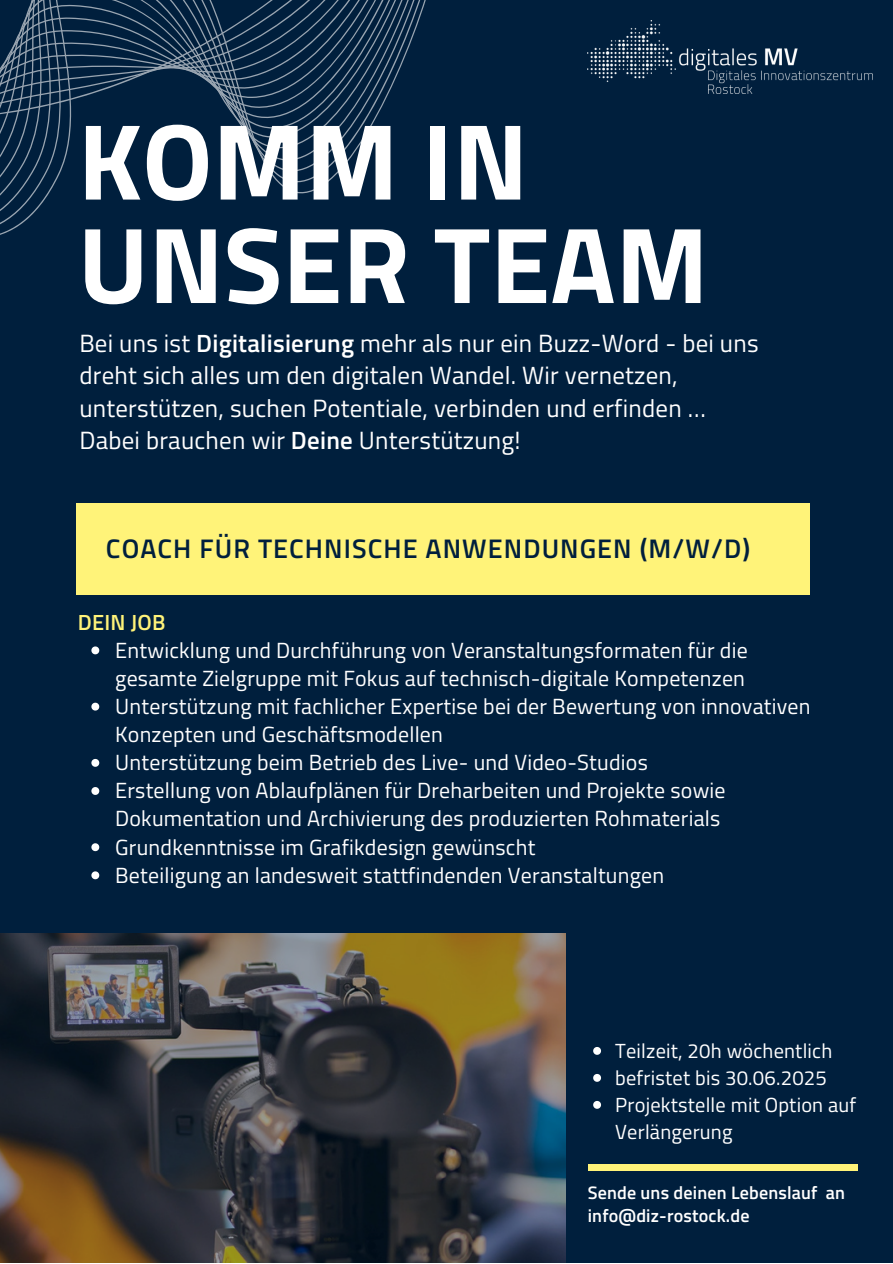
<style>
.page{position:relative;width:893px;height:1264px;background:#fff}
.page>*{position:absolute;margin:0;border:0;box-sizing:border-box;transform-origin:0 0}
.t1{font:700 108.15px/103.4px "Titillium Web";color:#fff}
.t2{font:600 26.85px "Titillium Web";letter-spacing:.04em;color:#001f3d}
.t3{font:24.9px/32.5px "Titillium Web";letter-spacing:.01em;color:#fff}
.t4{font:21.9px/28px "Titillium Web";letter-spacing:.01em;color:#fff}
.t5{font:600 21.9px "Titillium Web";letter-spacing:.01em;color:#fff379}
.t6{font:20.4px/27px "Titillium Web";letter-spacing:.01em;color:#fff}
.t7{font:600 18.15px/23.5px "Titillium Web";letter-spacing:.01em;color:#fff}
.s1{font-weight:600}
</style>
<div class="page">
<div style="left:0;top:0;width:892px;height:1262px;background:#001f3d"></div>
<img style="left:0;top:933px;width:566px;height:329px">
<div style="left:76px;top:504px;width:733px;height:91px;background:#fff379"></div>
<div style="left:587px;top:1164px;width:270px;height:6px;background:#fff379"></div>
<svg style="left:0;top:0;width:426px;height:235px"></svg>
<img style="left:587px;top:20px;width:285px;height:73px">
<svg style="left:593px;top:1047px;width:8px;height:7px"></svg>
<svg style="left:593px;top:1074px;width:8px;height:7px"></svg>
<svg style="left:593px;top:1100px;width:8px;height:8px"></svg>
<svg style="left:91px;top:646px;width:8px;height:8px"></svg>
<svg style="left:91px;top:702px;width:8px;height:8px"></svg>
<svg style="left:91px;top:759px;width:8px;height:7px"></svg>
<svg style="left:91px;top:787px;width:8px;height:8px"></svg>
<svg style="left:91px;top:843px;width:8px;height:8px"></svg>
<svg style="left:91px;top:871px;width:8px;height:8px"></svg>
<h1 class="t1" style="left:78px;top:108px;width:632px">KOMM IN<br>UNSER TEAM</h1>
<p class="t3" style="left:79px;top:326px;width:680px">Bei uns ist <span class="s1">Digitalisierung</span> mehr als nur ein Buzz-Word - bei uns dreht sich alles um den digitalen Wandel. Wir vernetzen, unterstützen, suchen Potentiale, verbinden und erfinden … Dabei brauchen wir <span class="s1">Deine</span> Unterstützung!</p>
<p class="t2" style="left:106px;top:528px;width:645px">COACH FÜR TECHNISCHE ANWENDUNGEN (M/W/D)</p>
<p class="t5" style="left:78px;top:604px;width:89px">DEIN JOB</p>
<p class="t4" style="left:115px;top:635px;width:697px">Entwicklung und Durchführung von Veranstaltungsformaten für die gesamte Zielgruppe mit Fokus auf technisch-digitale Kompetenzen Unterstützung mit fachlicher Expertise bei der Bewertung von innovativen Konzepten und Geschäftsmodellen<br>Unterstützung beim Betrieb des Live- und Video-Studios<br>Erstellung von Ablaufplänen für Dreharbeiten und Projekte sowie Dokumentation und Archivierung des produzierten Rohmaterials Grundkenntnisse im Grafikdesign gewünscht<br>Beteiligung an landesweit stattfindenden Veranstaltungen</p>
<p class="t6" style="left:615px;top:1037px;width:243px">Teilzeit, 20h wöchentlich befristet bis 30.06.2025<br>Projektstelle mit Option auf<br>Verlängerung</p>
<p class="t7" style="left:587px;top:1180px;width:259px">Sende uns deinen Lebenslauf an info@diz-rostock.de</p>
</div>
